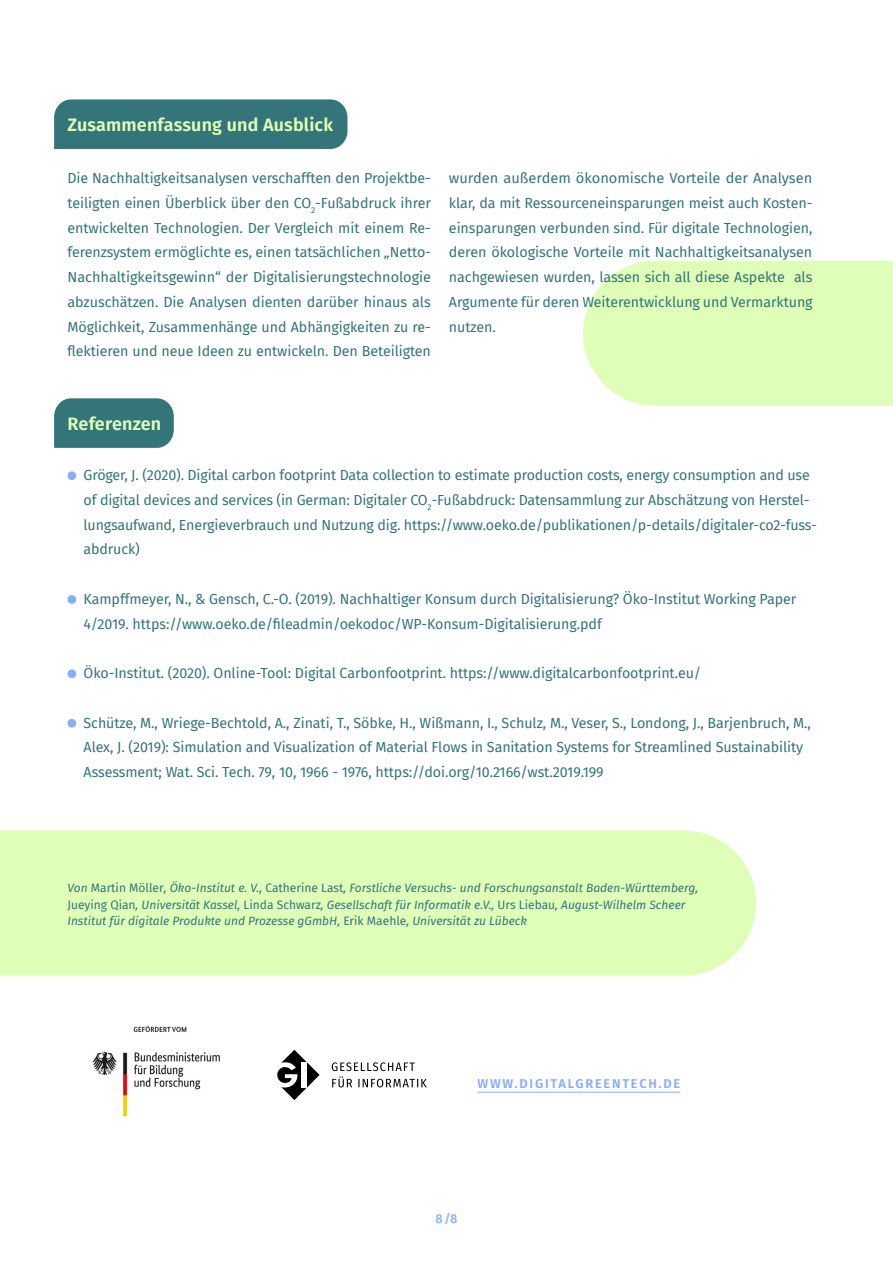
<style>
.page{position:relative;width:893px;height:1263px;background:#fff}
.page>*{position:absolute;margin:0;border:0;box-sizing:border-box;transform-origin:0 0}
.t1{font:600 18px "Fira Sans";letter-spacing:.01em;color:#dfffb9}
.t2{font:14.25px/24.8px "Fira Sans";letter-spacing:-.005em;color:#337578}
.t3{font:600 12.75px "Fira Sans";letter-spacing:.14em;color:#87adff}
.t4{font:500 12.75px "Fira Sans";color:#87adff}
.t5{font:italic 12px/16.5px "Fira Sans";color:#337578}
.s1{font-style:normal}
</style>
<div class="page">
<div style="left:54px;top:99px;width:293px;height:50px;background:#337578"></div>
<svg style="left:54px;top:398px;width:120px;height:50px;background:#3c7b7e"></svg>
<div style="left:0;top:830px;width:756px;height:145px;background:#dfffb9"></div>
<div style="left:583px;top:261px;width:310px;height:145px;background:#dfffb9"></div>
<img style="left:92px;top:1025px;width:128px;height:92px">
<svg style="left:332px;top:1062px;width:95px;height:25px"></svg>
<svg style="left:277px;top:1050px;width:43px;height:50px"></svg>
<hr style="left:477px;top:1092px;width:203px;height:1px;background:#87adff">
<div style="left:68px;top:471px;width:8px;height:9px;background:#87adff;border-radius:50%"></div>
<div style="left:68px;top:595px;width:8px;height:9px;background:#87adff;border-radius:50%"></div>
<div style="left:68px;top:669px;width:8px;height:9px;background:#87adff;border-radius:50%"></div>
<div style="left:68px;top:719px;width:8px;height:9px;background:#87adff;border-radius:50%"></div>
<p class="t1" style="left:68px;top:110px;width:267px">Zusammenfassung und Ausblick</p>
<p class="t2" style="left:68px;top:165px;width:365px;text-align:justify">Die Nachhaltigkeitsanalysen verschafften den Projektbe&shy;teiligten einen Überblick über den CO<sub>2</sub>-Fußabdruck ihrer entwickelten Technologien. Der Vergleich mit einem Re&shy;ferenzsystem ermöglichte es, einen tatsächlichen „Netto-Nachhaltigkeitsgewinn“ der Digitalisierungstechnologie abzuschätzen. Die Analysen dienten darüber hinaus als Möglichkeit, Zusammenhänge und Abhängigkeiten zu re&shy;flektieren und neue Ideen zu entwickeln. Den Beteiligten</p>
<p class="t2" style="left:449px;top:165px;width:365px;text-align:justify">wurden außerdem ökonomische Vorteile der Analysen klar, da mit Ressourceneinsparungen meist auch Kosten&shy;einsparungen verbunden sind. Für digitale Technologien, deren ökologische Vorteile mit Nachhaltigkeitsanalysen nachgewiesen wurden, lassen sich all diese Aspekte als Argumente für deren Weiterentwicklung und Vermarktung nutzen.</p>
<p class="t1" style="left:68px;top:409px;width:95px">Referenzen</p>
<p class="t2" style="left:84px;top:462px;width:735px">Gröger, J. (2020). Digital carbon footprint Data collection to estimate production costs, energy consumption and use of digital devices and services (in German: Digitaler CO<sub>2</sub>-Fußabdruck: Datensammlung zur Abschätzung von Herstel&shy;lungsaufwand, Energieverbrauch und Nutzung dig. https://www.oeko.de/publikationen/p-details/digitaler-co2-fuss&shy;abdruck)</p>
<p class="t2" style="left:84px;top:586px;width:714px">Kampffmeyer, N., &amp; Gensch, C.-O. (2019). Nachhaltiger Konsum durch Digitalisierung? Öko-Institut Working Paper<br>4/2019. https://www.oeko.de/fileadmin/oekodoc/WP-Konsum-Digitalisierung.pdf</p>
<p class="t2" style="left:84px;top:660px;width:619px">Öko-Institut. (2020). Online-Tool: Digital Carbonfootprint. https://www.digitalcarbonfootprint.eu/</p>
<p class="t2" style="left:84px;top:710px;width:729px">Schütze, M., Wriege-Bechtold, A., Zinati, T., Söbke, H., Wißmann, I., Schulz, M., Veser, S., Londong, J., Barjenbruch, M.,<br>Alex, J. (2019): Simulation and Visualization of Material Flows in Sanitation Systems for Streamlined Sustainability<br>Assessment; Wat. Sci. Tech. 79, 10, 1966 - 1976, https://doi.org/10.2166/wst.2019.199</p>
<p class="t5" style="left:68px;top:879px;width:632px">Von <span class="s1">Martin Möller</span>, Öko-Institut e. V., <span class="s1">Catherine Last</span>, Forstliche Versuchs- und Forschungsanstalt Baden-Württemberg,<br><span class="s1">Jueying Qian</span>, Universität Kassel, <span class="s1">Linda Schwarz</span>, Gesellschaft für Informatik e.V., <span class="s1">Urs Liebau</span>, August-Wilhelm Scheer<br>Institut für digitale Produkte und Prozesse gGmbH, <span class="s1">Erik Maehle</span>, Universität zu Lübeck</p>
<p class="t3" style="left:477px;top:1073px;width:204px">WWW.DIGITALGREENTECH.DE</p>
<p class="t4" style="left:435px;top:1208px;width:23px">8/8</p>
</div>
